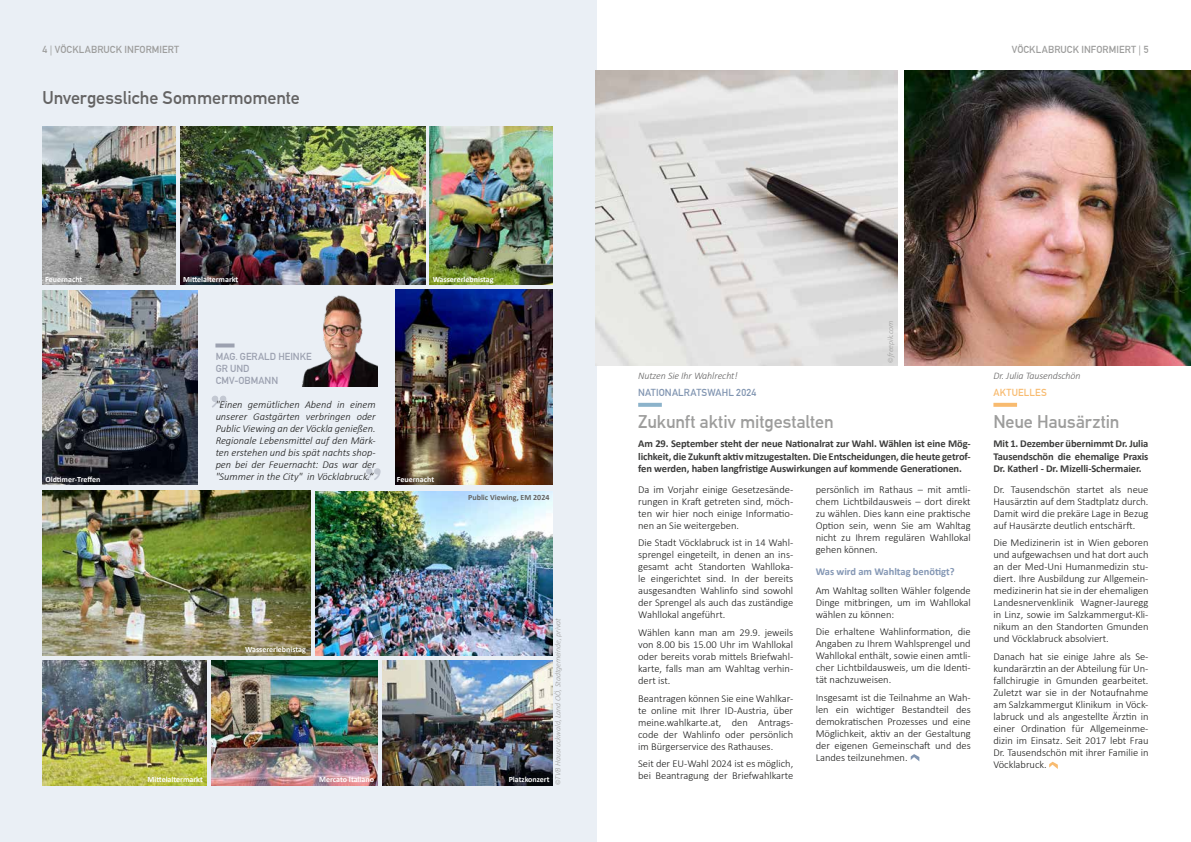
<style>
.page{position:relative;width:1191px;height:842px;background:#fff}
.page>*{position:absolute;margin:0;border:0;box-sizing:border-box;transform-origin:0 0}
.t1{font:18px "DIN Mittelschrift Alternate";letter-spacing:-.005em;color:#9d9d9c}
.t2{font:18px "DIN Mittelschrift Alternate";letter-spacing:-.005em;color:#646363}
.t3{font:300 10.5px/12px "Calibri";color:#1b1b1a;text-align:justify}
.t4{font:700 10.5px/12.6px "Calibri";letter-spacing:-.01em;color:#3c3c3b;text-align:justify}
.t5{font:italic 300 10.5px/12px "Calibri";color:#1b1b1a;text-align:justify}
.t6{font:700 10.5px "Calibri";color:#8497b4}
.t7{font:10px "DIN Mittelschrift Alternate";letter-spacing:.01em;color:#9d9d9c}
.t8{font:italic 300 10px "Calibri";letter-spacing:-.01em;color:#646363}
.t9{font:10px/12px "DIN Mittelschrift Alternate";color:#9ca1b0}
.t10{font:10px "DIN Mittelschrift Alternate";letter-spacing:.02em;color:#8195b1}
.t11{font:10px "DIN Mittelschrift Alternate";letter-spacing:.015em;color:#f8bb70}
.t12{font:700 8px "Calibri";color:#fff}
.t13{font:italic 300 8px "Calibri";letter-spacing:-.01em;color:#9d9d9c}
.t14{font:700 8px "Calibri";color:#646363}
.s1{font-family:"Minion Pro"}
.s2{font-family:"Minion Pro";font-weight:400;font-style:normal}
</style>
<div class="page">
<div style="left:0;top:0;width:597px;height:842px;background:#eaeff5"></div>
<svg style="left:638px;top:403px;width:24px;height:4px"></svg>
<svg style="left:993px;top:403px;width:24px;height:4px"></svg>
<svg style="left:910px;top:754px;width:9px;height:7px"></svg>
<svg style="left:1049px;top:762px;width:8px;height:6px"></svg>
<img style="left:595px;top:71px;width:302px;height:295px">
<img style="left:904px;top:71px;width:287px;height:295px">
<img style="left:395px;top:290px;width:158px;height:195px">
<img style="left:212px;top:661px;width:165px;height:124px">
<img style="left:180px;top:126px;width:245px;height:159px">
<img style="left:43px;top:291px;width:154px;height:194px">
<img style="left:315px;top:491px;width:238px;height:164px">
<img style="left:43px;top:491px;width:267px;height:164px">
<img style="left:430px;top:126px;width:123px;height:159px">
<img style="left:43px;top:661px;width:163px;height:124px">
<img style="left:43px;top:126px;width:133px;height:159px">
<img style="left:383px;top:661px;width:170px;height:124px">
<img style="left:301px;top:295px;width:76px;height:92px">
<svg style="left:215px;top:343px;width:19px;height:4px"></svg>
<svg style="left:212px;top:396px;width:14px;height:12px"></svg>
<svg style="left:366px;top:468px;width:14px;height:12px"></svg>
<p class="t7" style="left:43px;top:44px;width:138px">4 <span class="s1">|</span> VÖCKLABRUCK INFORMIERT</p>
<h1 class="t2" style="left:43px;top:87px;width:259px">Unvergessliche Sommermomente</h1>
<p class="t12" style="left:45px;top:274px;width:39px">Feuernacht</p>
<p class="t12" style="left:183px;top:274px;width:57px">Mittelaltermarkt</p>
<p class="t12" style="left:433px;top:274px;width:62px">Wassererlebnistag</p>
<p class="t12" style="left:45px;top:473px;width:57px">Oldtimer-Treffen</p>
<p class="t9" style="left:216px;top:351px;width:97px">MAG. GERALD HEINKE<br>GR UND<br>CMV-OBMANN</p>
<p class="t5" style="left:216px;top:398px;width:162px">"Einen gemütlichen Abend in einem unserer Gastgärten verbringen oder Public Viewing an der Vöckla genießen.<br>Regionale Lebensmittel auf den Märk&shy;ten erstehen und bis spät nachts shop&shy;pen bei der Feuernacht: Das war der "Summer in the City" in Vöcklabruck.“</p>
<p class="t12" style="left:397px;top:473px;width:39px">Feuernacht</p>
<p class="t14" style="left:468px;top:491px;width:83px">Public Viewing, EM 2024</p>
<p class="t13" style="left:553px;top:785px;width:169px;rotate:-90deg"><span class="s2">©</span>TVB Hausruckwald, Land OÖ, Stadtgemeinde, privat</p>
<p class="t12" style="left:245px;top:644px;width:62px">Wassererlebnistag</p>
<p class="t12" style="left:148px;top:774px;width:57px">Mittelaltermarkt</p>
<p class="t12" style="left:319px;top:774px;width:56px">Mercato Italiano</p>
<p class="t12" style="left:509px;top:774px;width:42px">Platzkonzert</p>
<p class="t7" style="left:1011px;top:44px;width:138px">VÖCKLABRUCK INFORMIERT <span class="s1">|</span> 5</p>
<p class="t8" style="left:638px;top:369px;width:101px">Nutzen Sie Ihr Wahlrecht!</p>
<p class="t10" style="left:638px;top:387px;width:120px">NATIONALRATSWAHL 2024</p>
<p class="t13" style="left:885px;top:363px;width:44px;rotate:-90deg"><span class="s2">©</span>freepik.com</p>
<h1 class="t1" style="left:638px;top:411px;width:197px">Zukunft aktiv mitgestalten</h1>
<p class="t4" style="left:638px;top:437px;width:334px">Am 29. September steht der neue Nationalrat zur Wahl. Wählen ist eine Mög&shy;lichkeit, die Zukunft aktiv mitzugestalten. Die Entscheidungen, die heute getrof&shy;fen werden, haben langfristige Auswirkungen auf kommende Generationen.</p>
<p class="t3" style="left:638px;top:483px;width:156px">Da im Vorjahr einige Gesetzesände&shy;rungen in Kraft getreten sind, möch&shy;ten wir hier noch einige Informatio&shy;nen an Sie weitergeben.</p>
<p class="t3" style="left:638px;top:537px;width:157px">Die Stadt Vöcklabruck ist in 14 Wahl&shy;sprengel eingeteilt, in denen an ins&shy;gesamt acht Standorten Wahlloka&shy;le eingerichtet sind. In der bereits ausgesandten Wahlinfo sind sowohl der Sprengel als auch das zuständige Wahllokal angeführt.</p>
<p class="t3" style="left:638px;top:626px;width:156px">Wählen kann man am 29.9. jeweils von 8.00 bis 15.00 Uhr im Wahllokal oder bereits vorab mittels Briefwahl&shy;karte, falls man am Wahltag verhin&shy;dert ist.</p>
<p class="t3" style="left:638px;top:692px;width:156px">Beantragen können Sie eine Wahlkar&shy;te online mit Ihrer ID-Austria, über meine.wahlkarte.at, den Antrags&shy;code der Wahlinfo oder persönlich im Bürgerservice des Rathauses.</p>
<p class="t3" style="left:638px;top:758px;width:157px">Seit der EU-Wahl 2024 ist es möglich, bei Beantragung der Briefwahlkarte</p>
<p class="t3" style="left:815px;top:483px;width:156px">persönlich im Rathaus – mit amtli&shy;chem Lichtbildausweis – dort direkt zu wählen. Dies kann eine praktische Option sein, wenn Sie am Wahltag nicht zu Ihrem regulären Wahllokal gehen können.</p>
<p class="t6" style="left:815px;top:564px;width:140px">Was wird am Wahltag benötigt?</p>
<p class="t3" style="left:815px;top:584px;width:156px">Am Wahltag sollten Wähler folgende Dinge mitbringen, um im Wahllokal wählen zu können:</p>
<p class="t3" style="left:815px;top:626px;width:157px">Die erhaltene Wahlinformation, die Angaben zu Ihrem Wahlsprengel und Wahllokal enthält, sowie einen amtli&shy;cher Lichtbildausweis, um die Identi&shy;tät nachzuweisen.</p>
<p class="t3" style="left:815px;top:691px;width:156px">Insgesamt ist die Teilnahme an Wah&shy;len ein wichtiger Bestandteil des demokratischen Prozesses und eine Möglichkeit, aktiv an der Gestaltung der eigenen Gemeinschaft und des Landes teilzunehmen.</p>
<p class="t8" style="left:993px;top:369px;width:89px">Dr. Julia Tausendschön</p>
<p class="t11" style="left:993px;top:387px;width:55px">AKTUELLES</p>
<h1 class="t1" style="left:993px;top:411px;width:128px">Neue Hausärztin</h1>
<p class="t4" style="left:993px;top:437px;width:156px">Mit 1. Dezember übernimmt Dr. Julia Tausendschön die ehemalige Praxis Dr. Katherl - Dr. Mizelli-Schermaier.</p>
<p class="t3" style="left:993px;top:483px;width:157px">Dr. Tausendschön startet als neue Hausärztin auf dem Stadtplatz durch.<br>Damit wird die prekäre Lage in Bezug auf Hausärzte deutlich entschärft.</p>
<p class="t3" style="left:993px;top:537px;width:157px">Die Medizinerin ist in Wien geboren und aufgewachsen und hat dort auch an der Med-Uni Humanmedizin stu&shy;diert. Ihre Ausbildung zur Allgemein&shy;medizinerin hat sie in der ehemaligen Landesnervenklinik Wagner-Jauregg in Linz, sowie im Salzkammergut-Kli&shy;nikum an den Standorten Gmunden und Vöcklabruck absolviert.</p>
<p class="t3" style="left:993px;top:650px;width:157px">Danach hat sie einige Jahre als Se&shy;kundarärztin an der Abteilung für Un&shy;fallchirugie in Gmunden gearbeitet.<br>Zuletzt war sie in der Notaufnahme am Salzkammergut Klinikum in Vöck&shy;labruck und als angestellte Ärztin in einer Ordination für Allgemeinme&shy;dizin im Einsatz. Seit 2017 lebt Frau Dr. Tausendschön mit ihrer Familie in Vöcklabruck.</p>
</div>
